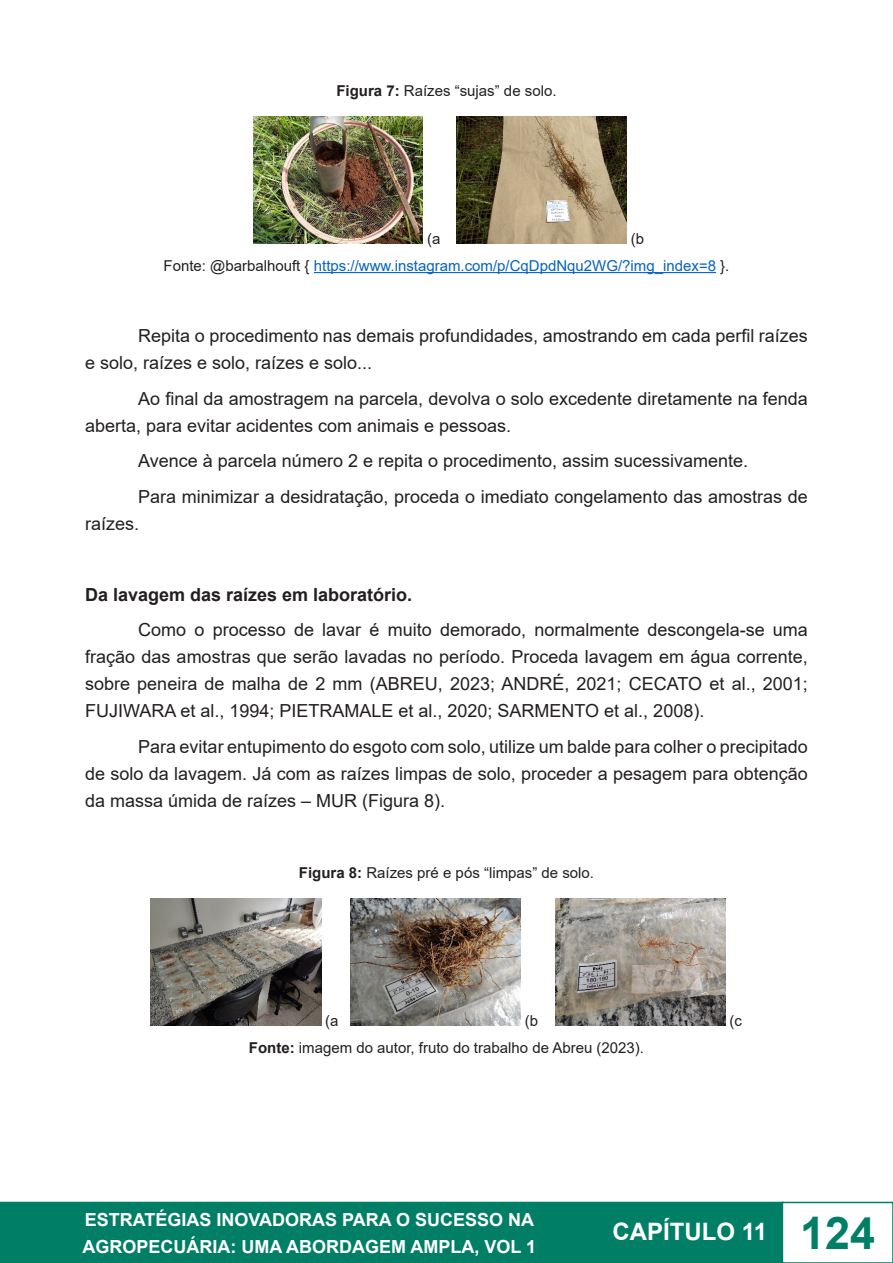
<style>
.page{position:relative;width:893px;height:1263px;background:#fff}
.page>*{position:absolute;margin:0;border:0;box-sizing:border-box;transform-origin:0 0}
.t1{font:700 24px "Arial";color:#fff}
.t2{font:18px/27px "Arial";color:#231f20}
.t3{font:700 18px/27px "Arial";color:#fff}
.t4{font:700 18px "Arial";color:#231f20}
.t5{font:15px "Arial";color:#231f20}
.t6{font:15px "Arial";color:#0563c1}
.s1{font-weight:700}
.s2{color:#231f20}
.s3{font-size:45px;color:#007f66}
</style>
<div class="page">
<div style="left:1px;top:1202px;width:782px;height:60px;background:#007f66"></div>
<div style="left:0;top:1202px;width:784px;height:61px;border:2px solid #007f66"></div>
<div style="left:782px;top:1202px;width:111px;height:61px;border:2px solid #007f66"></div>
<hr style="left:314px;top:272px;width:402px;height:1px;background:#0563c1">
<img style="left:253px;top:116px;width:170px;height:128px">
<img style="left:457px;top:116px;width:170px;height:128px">
<img style="left:151px;top:898px;width:170px;height:128px">
<img style="left:350px;top:898px;width:171px;height:128px">
<img style="left:555px;top:898px;width:170px;height:128px">
<p class="t5" style="left:336px;top:80px;width:222px"><span class="s1">Figura 7:</span> Raízes “sujas” de solo.</p>
<p class="t5" style="left:427px;top:228px;width:15px">(a</p>
<p class="t5" style="left:631px;top:228px;width:15px">(b</p>
<p class="t6" style="left:163px;top:255px;width:567px"><span class="s2">Fonte: @barbalhouft {</span> https://www.instagram.com/p/CqDpdNqu2WG/?img_index=8 <span class="s2">}.</span></p>
<p class="t2" style="left:85px;top:322px;width:724px;text-indent:53px">Repita o procedimento nas demais profundidades, amostrando em cada perfil raízes e solo, raízes e solo, raízes e solo...</p>
<p class="t2" style="left:85px;top:385px;width:724px;text-indent:53px">Ao final da amostragem na parcela, devolva o solo excedente diretamente na fenda aberta, para evitar acidentes com animais e pessoas.</p>
<p class="t2" style="left:138px;top:447px;width:611px">Avence à parcela número 2 e repita o procedimento, assim sucessivamente.</p>
<p class="t2" style="left:85px;top:483px;width:724px;text-indent:53px">Para minimizar a desidratação, proceda o imediato congelamento das amostras de raízes.</p>
<p class="t4" style="left:85px;top:581px;width:329px">Da lavagem das raízes em laboratório.</p>
<p class="t2" style="left:85px;top:616px;width:724px;text-align:justify;text-indent:53px">Como o processo de lavar é muito demorado, normalmente descongela-se uma fração das amostras que serão lavadas no período. Proceda lavagem em água corrente, sobre peneira de malha de 2 mm (ABREU, 2023; ANDRÉ, 2021; CECATO et al., 2001; FUJIWARA et al., 1994; PIETRAMALE et al., 2020; SARMENTO et al., 2008).</p>
<p class="t2" style="left:85px;top:733px;width:724px;text-align:justify;text-indent:53px">Para evitar entupimento do esgoto com solo, utilize um balde para colher o precipitado de solo da lavagem. Já com as raízes limpas de solo, proceder a pesagem para obtenção da massa úmida de raízes – MUR (Figura 8).</p>
<p class="t5" style="left:299px;top:862px;width:297px"><span class="s1">Figura 8:</span> Raízes pré e pós “limpas” de solo.</p>
<p class="t5" style="left:325px;top:1010px;width:15px">(a</p>
<p class="t5" style="left:525px;top:1010px;width:15px">(b</p>
<p class="t5" style="left:729px;top:1010px;width:14px">(c</p>
<p class="t5" style="left:249px;top:1037px;width:397px"><span class="s1">Fonte:</span> imagem do autor, fruto do trabalho de Abreu (2023).</p>
<p class="t3" style="left:82px;top:1206px;width:455px">ESTRATÉGIAS INOVADORAS PARA O SUCESSO NA<br>AGROPECUÁRIA: UMA ABORDAGEM AMPLA, VOL 1</p>
<h1 class="t1" style="left:612px;top:1215px;width:264px">CAPÍTULO 11 <span class="s3">124</span></h1>
</div>
